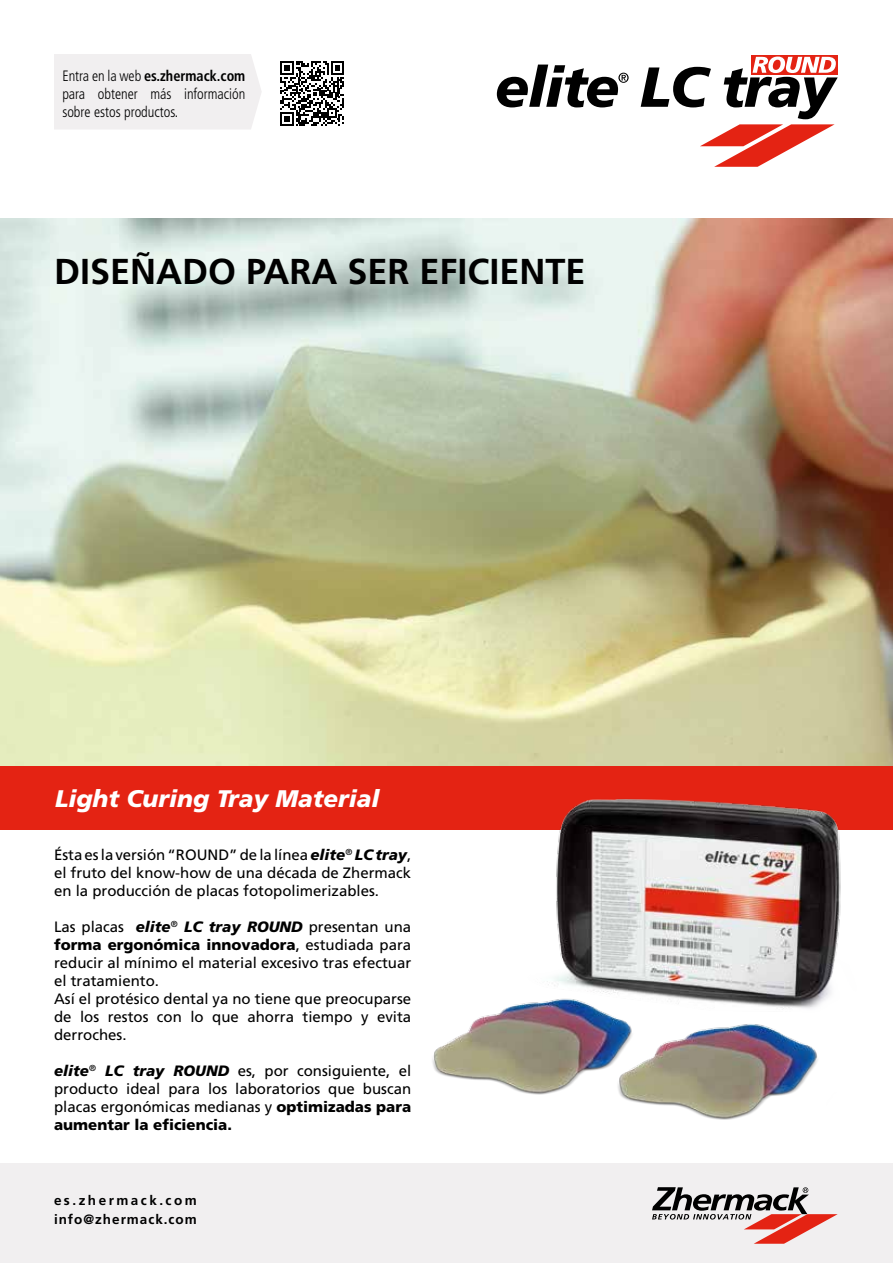
<style>
.page{position:relative;width:893px;height:1263px;background:#fff}
.page>*{position:absolute;margin:0;border:0;box-sizing:border-box;transform-origin:0 0}
.t1{font:700 36px "Frutiger LT";color:#000}
.t2{font:italic 900 24px "Frutiger LT";color:#fff}
.t3{font:15px/18px "Frutiger CE";color:#000;text-align:justify}
.t4{font:300 condensed 15px/18px "Frutiger LT";color:#000;text-align:justify;scale:.95 1}
.t5{font:700 13.5px/19.5px "Frutiger LT";letter-spacing:.075em;color:#000}
.s1{font-weight:700}
.s2{font-family:"Frutiger LT";font-weight:900;font-style:italic}
.s3{font-weight:900}
</style>
<div class="page">
<img style="left:0;top:219px;width:893px;height:547px">
<div style="left:54px;top:54px;width:208px;height:75px;background:#f1eff0"></div>
<div style="left:0;top:766px;width:893px;height:64px;background:#e42313"></div>
<div style="left:0;top:1163px;width:893px;height:100px;background:#f1eff0"></div>
<svg style="left:652px;top:1187px;width:186px;height:57px"></svg>
<svg style="left:497px;top:65px;width:132px;height:42px"></svg>
<svg style="left:751px;top:55px;width:87px;height:2px"></svg>
<svg style="left:641px;top:57px;width:197px;height:110px"></svg>
<img style="left:432px;top:799px;width:409px;height:321px">
<svg style="left:280px;top:61px;width:64px;height:65px"></svg>
<p class="t4" style="left:62px;top:67px;width:194px">Entra en la web <span class="s1">es.zhermack.com </span>para obtener más información sobre estos productos.</p>
<h1 class="t1" style="left:54px;top:251px;width:533px">DISEÑADO PARA SER EFICIENTE</h1>
<h2 class="t2" style="left:55px;top:784px;width:326px">Light Curing Tray Material</h2>
<p class="t3" style="left:54px;top:846px;width:359px">Ésta es la versión “ROUND” de la línea <span class="s2">elite</span><sup>®</sup> <span class="s2">LC tray</span>, el fruto del know-how de una década de Zhermack en la producción de placas fotopolimerizables.</p>
<p class="t3" style="left:54px;top:918px;width:359px;text-align:left">Las placas <span class="s2">elite</span><sup>®</sup> <span class="s2">LC tray ROUND</span> presentan una <span class="s3">forma ergonómica innovadora</span>, estudiada para reducir al mínimo el material excesivo tras efectuar el tratamiento.<br>Así el protésico dental ya no tiene que preocuparse de los restos con lo que ahorra tiempo y evita derroches.</p>
<p class="t3" style="left:54px;top:1062px;width:359px"><span class="s2">elite</span><sup>®</sup> <span class="s2">LC tray ROUND</span> es, por consiguiente, el producto ideal para los laboratorios que buscan placas ergonómicas medianas y <span class="s3">optimizadas para aumentar la eficiencia.</span></p>
<p class="t5" style="left:54px;top:1190px;width:144px">es.zhermack.com info@zhermack.com</p>
</div>
